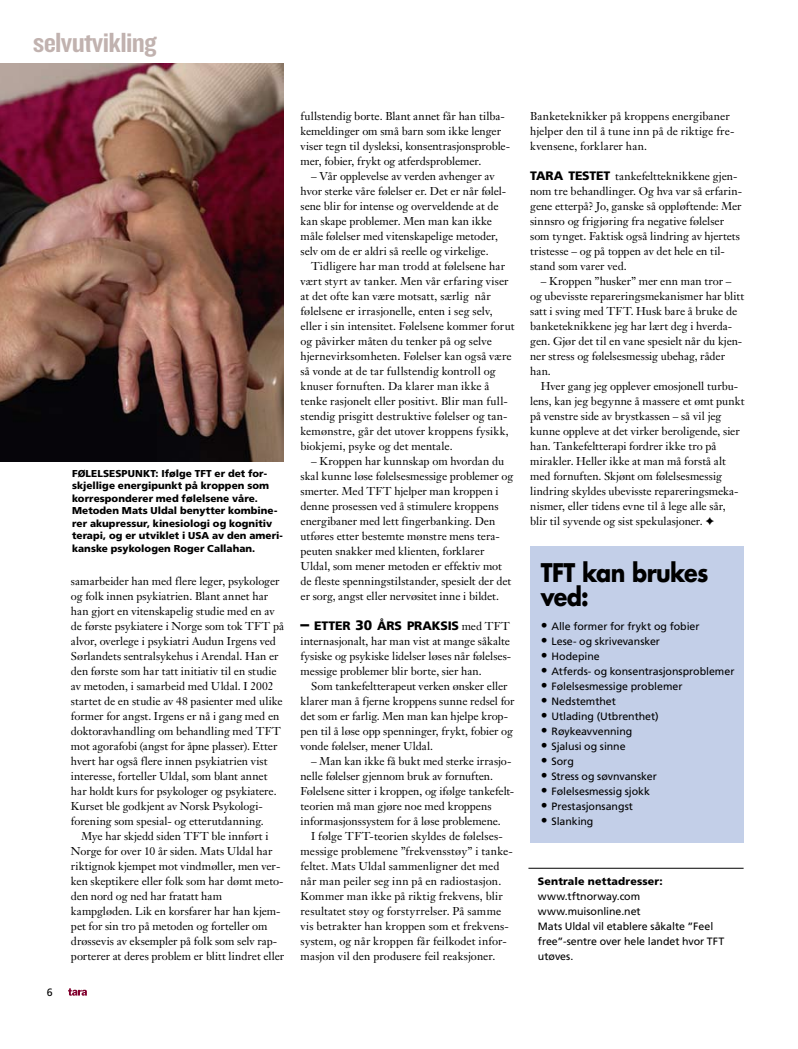
<style>
.page{position:relative;width:798px;height:1049px;background:#fff}
.page>*{position:absolute;margin:0;border:0;box-sizing:border-box;transform-origin:0 0}
.t1{font:28.75px "Knockout 49 Liteweight";letter-spacing:-.02em;color:#c1b2af;scale:1.2 1}
.t2{font:700 25px/23.8px "Futura Std";letter-spacing:-.035em;color:#000;scale:.89 1}
.t3{font:900 12.25px "Frutiger LT Std";letter-spacing:-.015em;color:#000}
.t4{font:11.25px/15px "Janson Text LT Std";color:#000}
.t5{font:10.62px/15px "Frutiger LT Std";letter-spacing:-.005em;color:#000}
.t6{font:900 10.62px "Frutiger LT Std";letter-spacing:.015em;color:#000}
.t7{font:900 10px/12.5px "Frutiger LT Std";letter-spacing:.005em;color:#000}
.s1{font-size:17.5px}
.s2{font-size:13.75px}
.s3{font-family:"Janson Text LT Std";font-weight:400;font-size:11.25px}
.s4{font-family:"Frutiger LT Std";font-weight:900;font-size:12.25px}
</style>
<div class="page">
<svg style="left:68px;top:988px;width:19px;height:8px"></svg>
<img style="left:0;top:64px;width:284px;height:398px">
<hr style="left:528px;top:868px;width:215px;height:1px;background:#000">
<div style="left:529px;top:547px;width:214px;height:296px;background:#c3cfe8"></div>
<h1 class="t1" style="left:33px;top:24px;width:105px">selvutvikling</h1>
<p class="t5" style="left:47px;top:984px;width:7px">6</p>
<p class="t7" style="left:72px;top:467px;width:212px">FØLELSESPUNKT: Ifølge TFT er det for&shy;skjellige energipunkt på kroppen som korresponderer med følelsene våre.<br>Metoden Mats Uldal benytter kombine&shy;rer akupressur, kinesiologi og kognitiv terapi, og er utviklet i USA av den ameri&shy;kanske psykologen Roger Callahan.</p>
<p class="t4" style="left:71px;top:574px;width:214px">samarbeider han med flere leger, psykologer og folk innen psykiatrien. Blant annet har han gjort en vitenskapelig studie med en av de første psykiatere i Norge som tok TFT på alvor, overlege i psykiatri Audun Irgens ved Sørlandets sentralsykehus i Arendal. Han er den første som har tatt initiativ til en studie av metoden, i samarbeid med Uldal. I 2002 startet de en studie av 48 pasienter med ulike former for angst. Irgens er nå i gang med en doktoravhandling om behandling med TFT mot agorafobi (angst for åpne plasser). Etter hvert har også flere innen psykiatrien vist interesse, forteller Uldal, som blant annet har holdt kurs for psykologer og psykiatere.<br>Kurset ble godkjent av Norsk Psykologi&shy;forening som spesial- og etterutdanning.</p>
<p class="t4" style="left:71px;top:828px;width:215px;text-indent:11px">Mye har skjedd siden TFT ble innført i Norge for over 10 år siden. Mats Uldal har riktignok kjempet mot vindmøller, men ver&shy;ken skeptikere eller folk som har dømt meto&shy;den nord og ned har fratatt ham kampgløden. Lik en korsfarer har han kjem&shy;pet for sin tro på metoden og forteller om drøssevis av eksempler på folk som selv rap&shy;porterer at deres problem er blitt lindret eller</p>
<p class="t4" style="left:300px;top:108px;width:211px">fullstendig borte. Blant annet får han tilba&shy;kemeldinger om små barn som ikke lenger viser tegn til dysleksi, konsentrasjonsproble&shy;mer, fobier, frykt og atferdsproblemer.</p>
<p class="t4" style="left:300px;top:168px;width:207px;text-indent:11px">– Vår opplevelse av verden avhenger av hvor sterke våre følelser er. Det er når følel&shy;sene blir for intense og overveldende at de kan skape problemer. Men man kan ikke måle følelser med vitenskapelige metoder, selv om de er aldri så reelle og virkelige.</p>
<p class="t4" style="left:300px;top:258px;width:215px;text-indent:11px">Tidligere har man trodd at følelsene har vært styrt av tanker. Men vår erfaring viser at det ofte kan være motsatt, særlig når følelsene er irrasjonelle, enten i seg selv, eller i sin intensitet. Følelsene kommer forut og påvirker måten du tenker på og selve hjernevirksomheten. Følelser kan også være så vonde at de tar fullstendig kontroll og knuser fornuften. Da klarer man ikke å tenke rasjonelt eller positivt. Blir man full&shy;stendig prisgitt destruktive følelser og tan&shy;kemønstre, går det utover kroppens fysikk, biokjemi, psyke og det mentale.</p>
<p class="t4" style="left:300px;top:453px;width:214px;text-indent:11px">– Kroppen har kunnskap om hvordan du skal kunne løse følelsesmessige problemer og smerter. Med TFT hjelper man kroppen i denne prosessen ved å stimulere kroppens energibaner med lett fingerbanking. Den utføres etter bestemte mønstre mens tera&shy;peuten snakker med klienten, forklarer Uldal, som mener metoden er effektiv mot de fleste spenningstilstander, spesielt der det er sorg, angst eller nervøsitet inne i bildet.</p>
<p class="t3" style="left:300px;top:618px;width:211px"><span class="s1">–</span> ETTER <span class="s2">30</span> ÅRS PRAKSIS <span class="s3">med TFT</span></p>
<p class="t4" style="left:300px;top:634px;width:212px;text-align:justify">internasjonalt, har man vist at mange såkalte fysiske og psykiske lidelser løses når følelses&shy;messige problemer blir borte, sier han.</p>
<p class="t4" style="left:300px;top:678px;width:215px;text-indent:11px">Som tankefeltterapeut verken ønsker eller klarer man å fjerne kroppens sunne redsel for det som er farlig. Men man kan hjelpe krop&shy;pen til å løse opp spenninger, frykt, fobier og vonde følelser, mener Uldal.</p>
<p class="t4" style="left:300px;top:753px;width:215px;text-indent:11px">– Man kan ikke få bukt med sterke irrasjo&shy;nelle følelser gjennom bruk av fornuften.<br>Følelsene sitter i kroppen, og ifølge tankefelt&shy;teorien må man gjøre noe med kroppens informasjonssystem for å løse problemene.</p>
<p class="t4" style="left:300px;top:828px;width:214px;text-indent:11px">I følge TFT-teorien skyldes de følelses&shy;messige problemene ”frekvensstøy” i tanke&shy;feltet. Mats Uldal sammenligner det med når man peiler seg inn på en radiostasjon.<br>Kommer man ikke på riktig frekvens, blir resultatet støy og forstyrrelser. På samme vis betrakter han kroppen som et frekvens&shy;system, og når kroppen får feilkodet infor&shy;masjon vil den produsere feil reaksjoner.</p>
<p class="t4" style="left:530px;top:108px;width:206px">Banketeknikker på kroppens energibaner hjelper den til å tune inn på de riktige fre&shy;kvensene, forklarer han.</p>
<p class="t4" style="left:530px;top:169px;width:213px"><span class="s4">TARA TESTET</span> tankefeltteknikkene gjen&shy;nom tre behandlinger. Og hva var så erfarin&shy;gene etterpå? Jo, ganske så oppløftende: Mer sinnsro og frigjøring fra negative følelser som tynget. Faktisk også lindring av hjertets tristesse – og på toppen av det hele en til&shy;stand som varer ved.</p>
<p class="t4" style="left:530px;top:273px;width:215px;text-indent:11px">– Kroppen ”husker” mer enn man tror – og ubevisste repareringsmekanismer har blitt satt i sving med TFT. Husk bare å bruke de banketeknikkene jeg har lært deg i hverda&shy;gen. Gjør det til en vane spesielt når du kjen&shy;ner stress og følelsesmessig ubehag, råder han.</p>
<p class="t4" style="left:530px;top:378px;width:216px;text-indent:11px">Hver gang jeg opplever emosjonell turbu&shy;lens, kan jeg begynne å massere et ømt punkt på venstre side av brystkassen – så vil jeg kunne oppleve at det virker beroligende, sier han. Tankefeltterapi fordrer ikke tro på mirakler. Heller ikke at man må forstå alt med fornuften. Skjønt om følelsesmessig lindring skyldes ubevisste repareringsmeka&shy;nismer, eller tidens evne til å lege alle sår, blir til syvende og sist spekulasjoner. ✦</p>
<h2 class="t2" style="left:540px;top:560px;width:190px">TFT kan brukes ved:</h2>
<p class="t5" style="left:540px;top:619px;width:160px"><span class="s2">•</span> Alle former for frykt og fobier</p>
<p class="t5" style="left:540px;top:634px;width:121px"><span class="s2">•</span> Lese- og skrivevansker</p>
<p class="t5" style="left:540px;top:649px;width:60px"><span class="s2">•</span> Hodepine</p>
<p class="t5" style="left:540px;top:664px;width:195px"><span class="s2">•</span> Atferds- og konsentrasjonsproblemer</p>
<p class="t5" style="left:540px;top:679px;width:143px"><span class="s2">•</span> Følelsesmessige problemer</p>
<p class="t5" style="left:540px;top:694px;width:76px"><span class="s2">•</span> Nedstemthet</p>
<p class="t5" style="left:540px;top:709px;width:119px"><span class="s2">•</span> Utlading (Utbrenthet)</p>
<p class="t5" style="left:540px;top:724px;width:93px"><span class="s2">•</span> Røykeavvenning</p>
<p class="t5" style="left:540px;top:739px;width:86px"><span class="s2">•</span> Sjalusi og sinne</p>
<p class="t5" style="left:540px;top:754px;width:34px"><span class="s2">•</span> Sorg</p>
<p class="t5" style="left:540px;top:769px;width:117px"><span class="s2">•</span> Stress og søvnvansker</p>
<p class="t5" style="left:540px;top:784px;width:111px"><span class="s2">•</span> Følelsesmessig sjokk</p>
<p class="t5" style="left:540px;top:799px;width:94px"><span class="s2">•</span> Prestasjonsangst</p>
<p class="t5" style="left:540px;top:814px;width:54px"><span class="s2">•</span> Slanking</p>
<p class="t6" style="left:537px;top:875px;width:126px">Sentrale nettadresser:</p>
<p class="t5" style="left:537px;top:889px;width:188px">www.tftnorway.com www.muisonline.net<br>Mats Uldal vil etablere såkalte ”Feel free”-sentre over hele landet hvor TFT utøves.</p>
</div>
